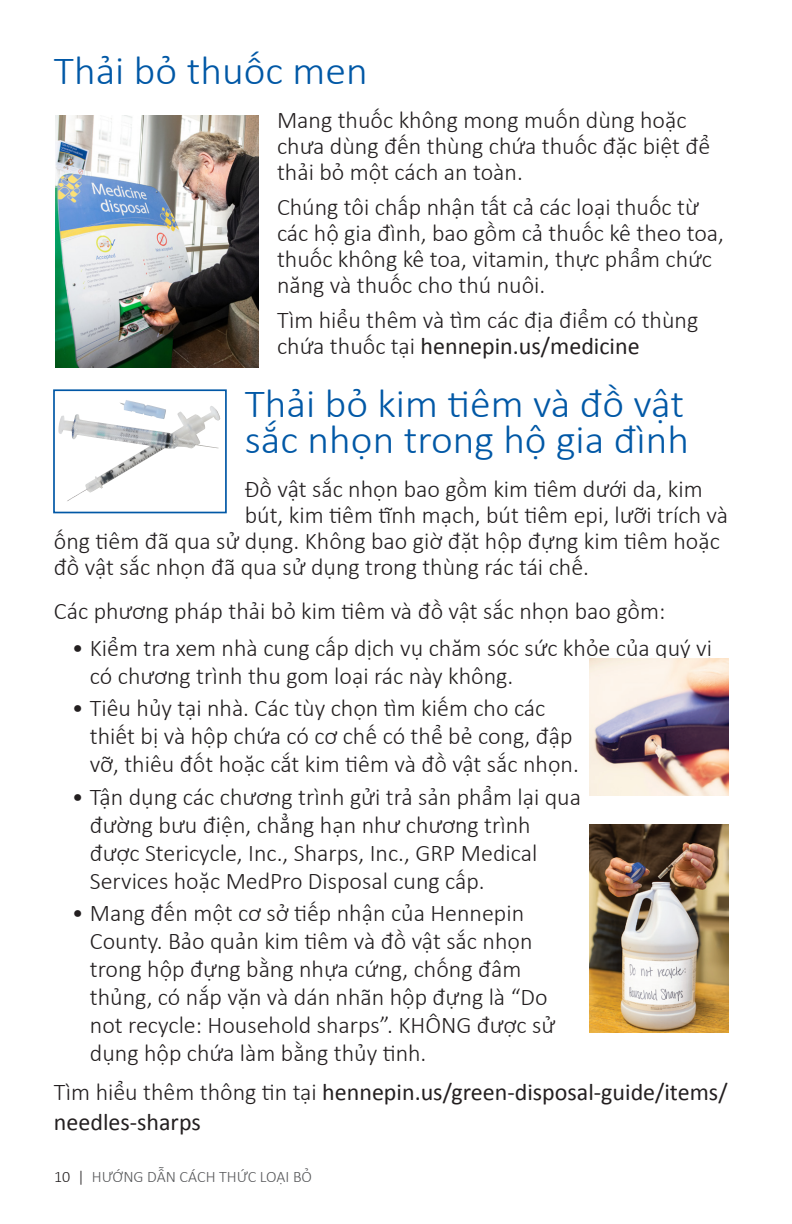
<style>
.page{position:relative;width:792px;height:1224px;background:#fff}
.page>*{position:absolute;margin:0;border:0;box-sizing:border-box;transform-origin:0 0}
.Subhead-NEW{font:300 40px/36px "Calibri";color:#0158a6;scale:1.04 1}
.Body-NEW{font:300 24px/28px "Calibri";color:#231f20}
.Body-NEW-2{font:24px/30px "Calibri";color:#231f20}
.t1{font:300 16px "Calibri";color:#57585a}
.s1{font-weight:400}
.s2{font-weight:300}
.s3{color:#231f20}
</style>
<div class="page">
<img style="left:590px;top:658px;width:139px;height:137px">
<img style="left:590px;top:824px;width:139px;height:209px">
<img style="left:58px;top:400px;width:162px;height:101px">
<div style="left:53px;top:389px;width:174px;height:124px;border:2px solid #0158a6"></div>
<img style="left:55px;top:116px;width:204px;height:251px">
<p class="Subhead-NEW" style="left:54px;top:52px;width:303px">Thải bỏ thuốc men</p>
<p class="Body-NEW" style="left:277px;top:107px;width:435px;line-height:26px">Mang thuốc không mong muốn dùng hoặc chưa dùng đến thùng chứa thuốc đặc biệt để thải bỏ một cách an toàn.</p>
<p class="Body-NEW" style="left:277px;top:194px;width:449px;line-height:26px">Chúng tôi chấp nhận tất cả các loại thuốc từ các hộ gia đình, bao gồm cả thuốc kê theo toa, thuốc không kê toa, vitamin, thực phẩm chức năng và thuốc cho thú nuôi.</p>
<p class="Body-NEW" style="left:277px;top:307px;width:423px;line-height:26px">Tìm hiểu thêm và tìm các địa điểm có thùng chứa thuốc tại <span class="s1">hennepin.us/medicine</span></p>
<p class="Subhead-NEW" style="left:245px;top:385px;width:429px">Thải bỏ kim tiêm và đồ vật sắc nhọn trong hộ gia đình</p>
<p class="Body-NEW" style="left:245px;top:475px;width:459px">Đồ vật sắc nhọn bao gồm kim tiêm dưới da, kim</p>
<p class="Body-NEW" style="left:245px;top:501px;width:485px">bút, kim tiêm tĩnh mạch, bút tiêm epi, lưỡi trích và</p>
<p class="Body-NEW" style="left:54px;top:527px;width:668px">ống tiêm đã qua sử dụng. Không bao giờ đặt hộp đựng kim tiêm hoặc</p>
<p class="Body-NEW" style="left:54px;top:553px;width:537px">đồ vật sắc nhọn đã qua sử dụng trong thùng rác tái chế.</p>
<p class="Body-NEW" style="left:54px;top:597px;width:613px">Các phương pháp thải bỏ kim tiêm và đồ vật sắc nhọn bao gồm:</p>
<p class="Body-NEW" style="left:90px;top:634px;width:624px;text-indent:-18px">• Kiểm tra xem nhà cung cấp dịch vụ chăm sóc sức khỏe của quý vị có chương trình thu gom loại rác này không.</p>
<p class="Body-NEW" style="left:90px;top:694px;width:491px;text-indent:-18px">• Tiêu hủy tại nhà. Các tùy chọn tìm kiếm cho các thiết bị và hộp chứa có cơ chế có thể bẻ cong, đập vỡ, thiêu đốt hoặc cắt kim tiêm và đồ vật sắc nhọn.</p>
<p class="Body-NEW" style="left:90px;top:782px;width:493px;text-indent:-18px">• Tận dụng các chương trình gửi trả sản phẩm lại qua đường bưu điện, chẳng hạn như chương trình được Stericycle, Inc., Sharps, Inc., GRP Medical Services hoặc MedPro Disposal cung cấp.</p>
<p class="Body-NEW" style="left:90px;top:899px;width:467px;text-indent:-18px">• Mang đến một cơ sở tiếp nhận của Hennepin County. Bảo quản kim tiêm và đồ vật sắc nhọn trong hộp đựng bằng nhựa cứng, chống đâm thủng, có nắp vặn và dán nhãn hộp đựng là “Do not recycle: Household sharps”. KHÔNG được sử dụng hộp chứa làm bằng thủy tinh.</p>
<p class="Body-NEW-2" style="left:54px;top:1077px;width:675px"><span class="s2">Tìm hiểu thêm thông tin tại</span> hennepin.us/green-disposal-guide/items/ needles-sharps</p>
<p class="t1" style="left:54px;top:1167px;width:260px"><span class="s3">10 |</span> HƯỚNG DẪN CÁCH THỨC LOẠI BỎ</p>
</div>
